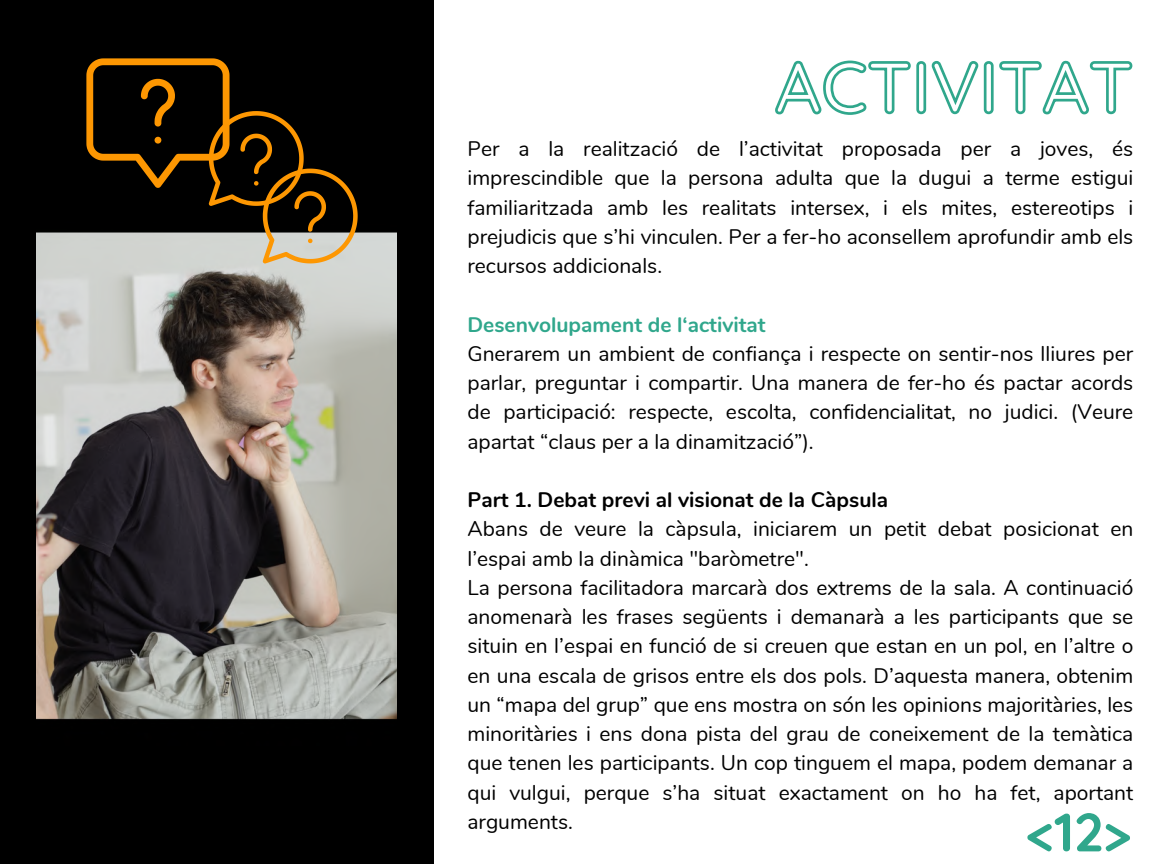
<style>
.page{position:relative;width:1152px;height:864px;background:#fff}
.page>*{position:absolute;margin:0;border:0;box-sizing:border-box;transform-origin:0 0}
.t1{font:700 54px "Quicksand";color:#30a78c}
.t2{font:21px/29.2px "Nunito";color:#000;text-align:justify}
.t3{font:700 21px "Nunito";color:#000}
.t4{font:700 21px "Nunito";color:#30a78c}
</style>
<div class="page">
<div style="left:0;top:0;width:433px;height:864px;background:#000"></div>
<svg style="left:775px;top:60px;width:358px;height:55px"></svg>
<img style="left:36px;top:232px;width:360px;height:488px">
<svg style="left:86px;top:58px;width:272px;height:205px"></svg>
<p class="t2" style="left:467px;top:135px;width:667px">Per a la realització de l’activitat proposada per a joves, és imprescindible que la persona adulta que la dugui a terme estigui familiaritzada amb les realitats intersex, i els mites, estereotips i prejudicis que s’hi vinculen. Per a fer-ho aconsellem aprofundir amb els recursos addicionals.</p>
<p class="t4" style="left:467px;top:310px;width:300px">Desenvolupament de l‘activitat</p>
<p class="t2" style="left:467px;top:339px;width:667px">Gnerarem un ambient de confiança i respecte on sentir-nos lliures per parlar, preguntar i compartir. Una manera de fer-ho és pactar acords de participació: respecte, escolta, confidencialitat, no judici. (Veure apartat “claus per a la dinamització”).</p>
<p class="t3" style="left:467px;top:486px;width:422px">Part 1. Debat previ al visionat de la Càpsula</p>
<p class="t2" style="left:467px;top:515px;width:667px">Abans de veure la càpsula, iniciarem un petit debat posicionat en l’espai amb la dinàmica "baròmetre".</p>
<p class="t2" style="left:467px;top:573px;width:667px">La persona facilitadora marcarà dos extrems de la sala. A continuació anomenarà les frases següents i demanarà a les participants que se situin en l’espai en funció de si creuen que estan en un pol, en l’altre o en una escala de grisos entre els dos pols. D’aquesta manera, obtenim un “mapa del grup” que ens mostra on són les opinions majoritàries, les minoritàries i ens dona pista del grau de coneixement de la temàtica que tenen les participants. Un cop tinguem el mapa, podem demanar a qui vulgui, perque s’ha situat exactament on ho ha fet, aportant arguments.</p>
<p class="t1" style="left:1026px;top:797px;width:107px">&lt;12&gt;</p>
</div>
